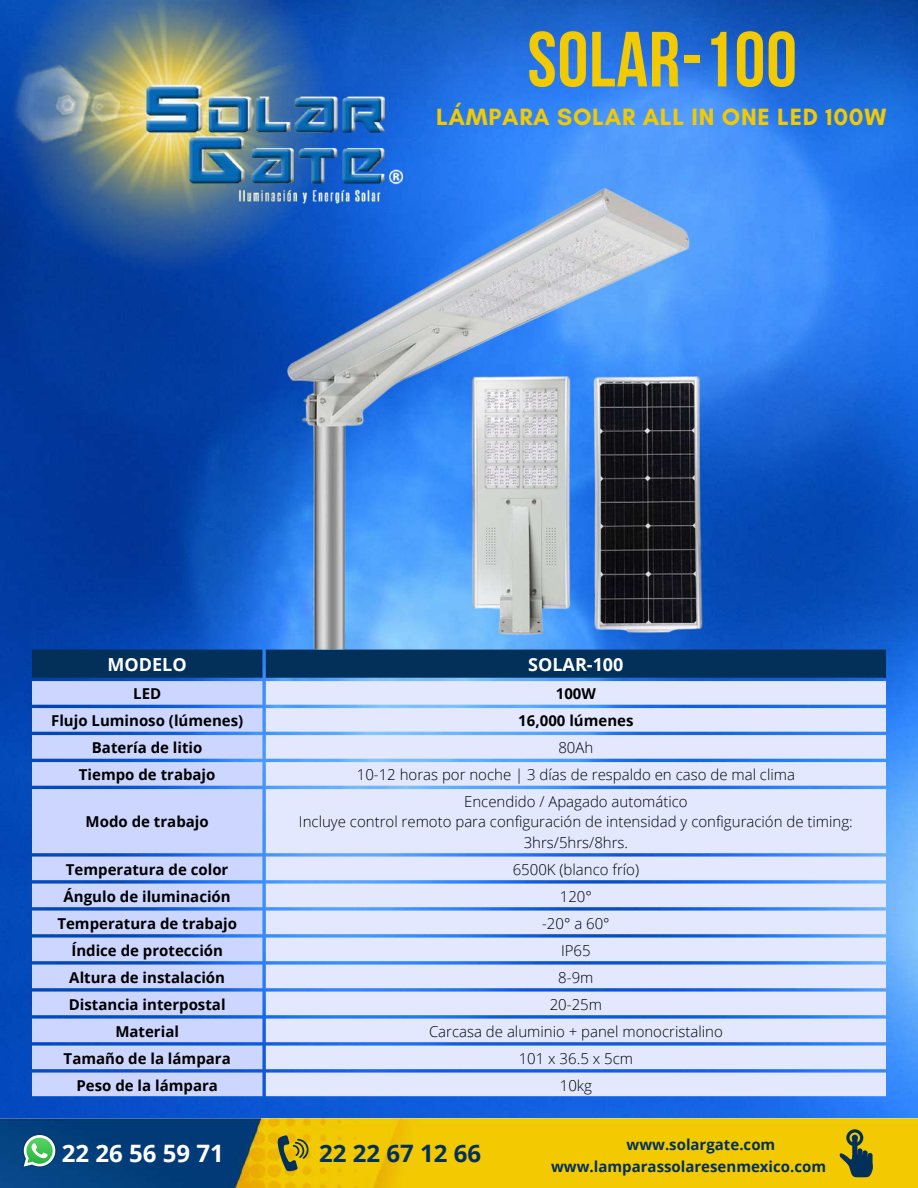
<style>
.page{position:relative;width:918px;height:1188px;background:#fff}
.page>*{position:absolute;margin:0;border:0;box-sizing:border-box;transform-origin:0 0}
.t1{font:700 78px "Bebas Neue";letter-spacing:.01em;color:#f1ca03}
.t2{font:700 24px "Glacial Indifference";letter-spacing:.03em;color:#f1ca03}
.t3{font:700 24px "Open Sans";color:#fff}
.t4{font:700 24px "Open Sans";color:#023059}
.t5{font:700 18px "Open Sans";color:#fff}
.t6{font:300 15px/20.2px "Open Sans";color:#000;text-align:center}
.t7{font:700 15px "Open Sans";color:#000}
.t8{font:700 15px/21.1px "Open Sans";color:#023059}
</style>
<div class="page">
<img style="left:0;top:0;width:918px;height:1119px">
<img style="left:7px;top:0;width:401px;height:272px">
<img style="left:0;top:1119px;width:918px;height:69px">
<img style="left:22px;top:1133px;width:35px;height:36px">
<svg style="left:24px;top:1135px;width:31px;height:32px"></svg>
<svg style="left:275px;top:1135px;width:34px;height:37px"></svg>
<svg style="left:846px;top:1129px;width:17px;height:17px"></svg>
<div style="left:852px;top:1136px;width:5px;height:24px;background:#023059;border-radius:3px"></div>
<div style="left:857px;top:1148px;width:6px;height:19px;background:#023059;border-radius:3px"></div>
<div style="left:863px;top:1150px;width:5px;height:19px;background:#023059;border-radius:3px"></div>
<svg style="left:839px;top:1153px;width:34px;height:25px"></svg>
<div style="left:32px;top:650px;width:854px;height:28px;background:#023059"></div>
<svg style="left:32px;top:681px;width:230px;height:415px;fill:#cdd6ff"></svg>
<svg style="left:266px;top:681px;width:620px;height:415px;fill:#e3e8ff"></svg>
<img style="left:268px;top:175px;width:474px;height:474px">
<h1 class="t1" style="left:528px;top:28px;width:271px">SOLAR-100</h1>
<h2 class="t2" style="left:436px;top:102px;width:452px">LÁMPARA SOLAR ALL IN ONE LED 100W</h2>
<p class="t5" style="left:108px;top:652px;width:81px">MODELO</p>
<p class="t5" style="left:528px;top:652px;width:97px">SOLAR-100</p>
<p class="t7" style="left:133px;top:683px;width:29px">LED</p>
<p class="t7" style="left:556px;top:683px;width:42px">100W</p>
<p class="t7" style="left:51px;top:710px;width:194px">Flujo Luminoso (lúmenes)</p>
<p class="t7" style="left:518px;top:710px;width:117px">16,000 lúmenes</p>
<p class="t7" style="left:92px;top:737px;width:112px">Batería de litio</p>
<p class="t6" style="left:558px;top:737px;width:36px">80Ah</p>
<p class="t7" style="left:79px;top:764px;width:138px">Tiempo de trabajo</p>
<p class="t6" style="left:357px;top:764px;width:440px">10-12 horas por noche | 3 días de respaldo en caso de mal clima</p>
<p class="t7" style="left:86px;top:811px;width:125px">Modo de trabajo</p>
<p class="t6" style="left:299px;top:791px;width:555px">Encendido / Apagado automático<br>Incluye control remoto para configuración de intensidad y configuración de timing:<br>3hrs/5hrs/8hrs.</p>
<p class="t7" style="left:66px;top:859px;width:164px">Temperatura de color</p>
<p class="t6" style="left:513px;top:859px;width:128px">6500K (blanco frío)</p>
<p class="t7" style="left:64px;top:886px;width:169px">Ángulo de iluminación</p>
<p class="t6" style="left:560px;top:886px;width:34px">120°</p>
<p class="t7" style="left:57px;top:913px;width:181px">Temperatura de trabajo</p>
<p class="t6" style="left:542px;top:913px;width:69px">-20° a 60°</p>
<p class="t7" style="left:71px;top:940px;width:153px">Índice de protección</p>
<p class="t6" style="left:561px;top:940px;width:31px">IP65</p>
<p class="t7" style="left:69px;top:967px;width:157px">Altura de instalación</p>
<p class="t6" style="left:558px;top:967px;width:37px">8-9m</p>
<p class="t7" style="left:69px;top:994px;width:158px">Distancia interpostal</p>
<p class="t6" style="left:550px;top:994px;width:54px">20-25m</p>
<p class="t7" style="left:115px;top:1021px;width:65px">Material</p>
<p class="t6" style="left:429px;top:1021px;width:295px">Carcasa de aluminio + panel monocristalino</p>
<p class="t7" style="left:64px;top:1048px;width:169px">Tamaño de la lámpara</p>
<p class="t6" style="left:519px;top:1048px;width:116px">101 x 36.5 x 5cm</p>
<p class="t7" style="left:76px;top:1075px;width:143px">Peso de la lámpara</p>
<p class="t6" style="left:560px;top:1075px;width:34px">10kg</p>
<h2 class="t3" style="left:62px;top:1136px;width:163px">22 26 56 59 71</h2>
<h2 class="t4" style="left:319px;top:1136px;width:163px">22 22 67 12 66</h2>
<p class="t8" style="left:551px;top:1134px;width:277px;text-indent:75px">www.solargate.com www.lamparassolaresenmexico.com</p>
</div>
